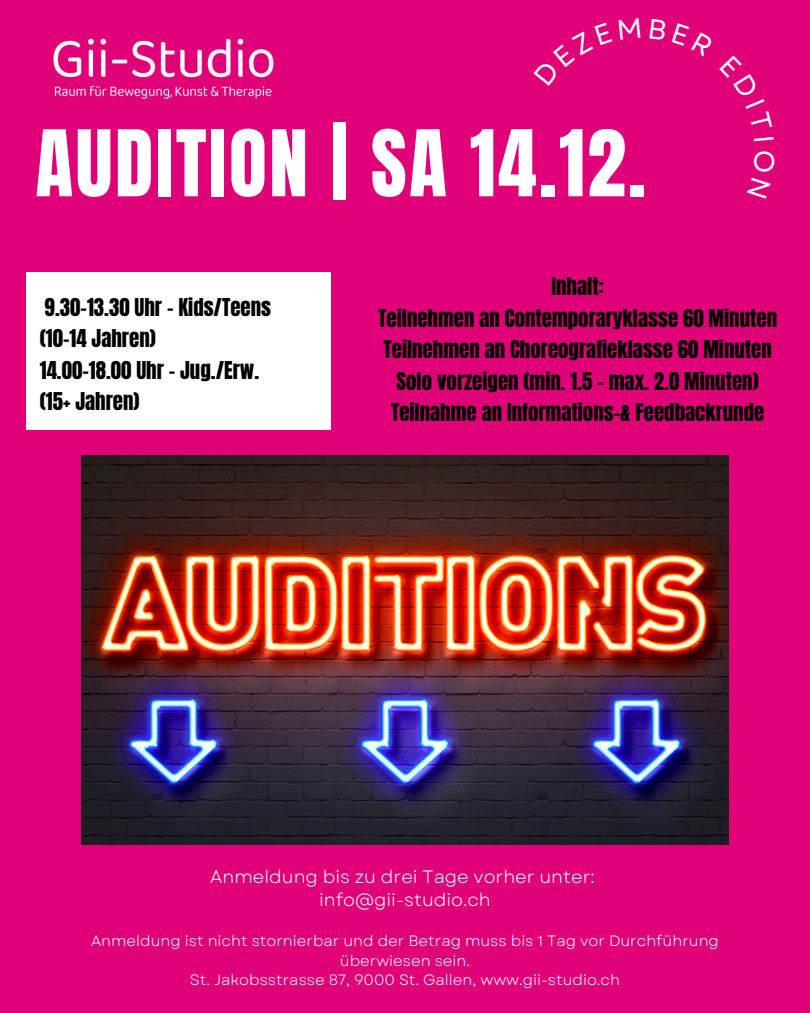
<style>
.page{position:relative;width:810px;height:1013px;background:#fff}
.page>*{position:absolute;margin:0;border:0;box-sizing:border-box;transform-origin:0 0}
.t1{font:78px "Anton";letter-spacing:.03em;color:#fff}
.t2{font:20.9px/31.5px "Anton";color:#000}
.t3{font:18px/23.2px "Garet";color:#fff;text-align:center}
.t4{font:15px/19.5px "Garet";color:#fff;text-align:center}
</style>
<div class="page">
<div style="left:0;top:0;width:810px;height:1012px;background:#e00178"></div>
<img style="left:53px;top:38px;width:221px;height:61px">
<div style="left:26px;top:272px;width:305px;height:157px;background:#fff"></div>
<img style="left:81px;top:455px;width:648px;height:389px">
<h1 class="t1" style="left:35px;top:107px;width:612px">AUDITION | SA 14.12.</h1>
<p class="t2" style="left:40px;top:291px;width:233px">9.30-13.30 Uhr - Kids/Teens (10-14 Jahren)<br>14.00-18.00 Uhr - Jug./Erw. (15+ Jahren)</p>
<p class="t2" style="left:378px;top:271px;width:400px;text-align:center">Inhalt:<br>Teilnehmen an Contemporaryklasse 60 Minuten Teilnehmen an Choreografieklasse 60 Minuten Solo vorzeigen (min. 1.5 - max. 2.0 Minuten)<br>Teilnahme an Informations-&amp; Feedbackrunde</p>
<p class="t3" style="left:210px;top:864px;width:386px">Anmeldung bis zu drei Tage vorher unter: info@gii-studio.ch</p>
<p class="t4" style="left:91px;top:931px;width:629px">Anmeldung ist nicht stornierbar und der Betrag muss bis 1 Tag vor Durchführung überwiesen sein.<br>St. Jakobsstrasse 87, 9000 St. Gallen, www.gii-studio.ch</p>
</div>
